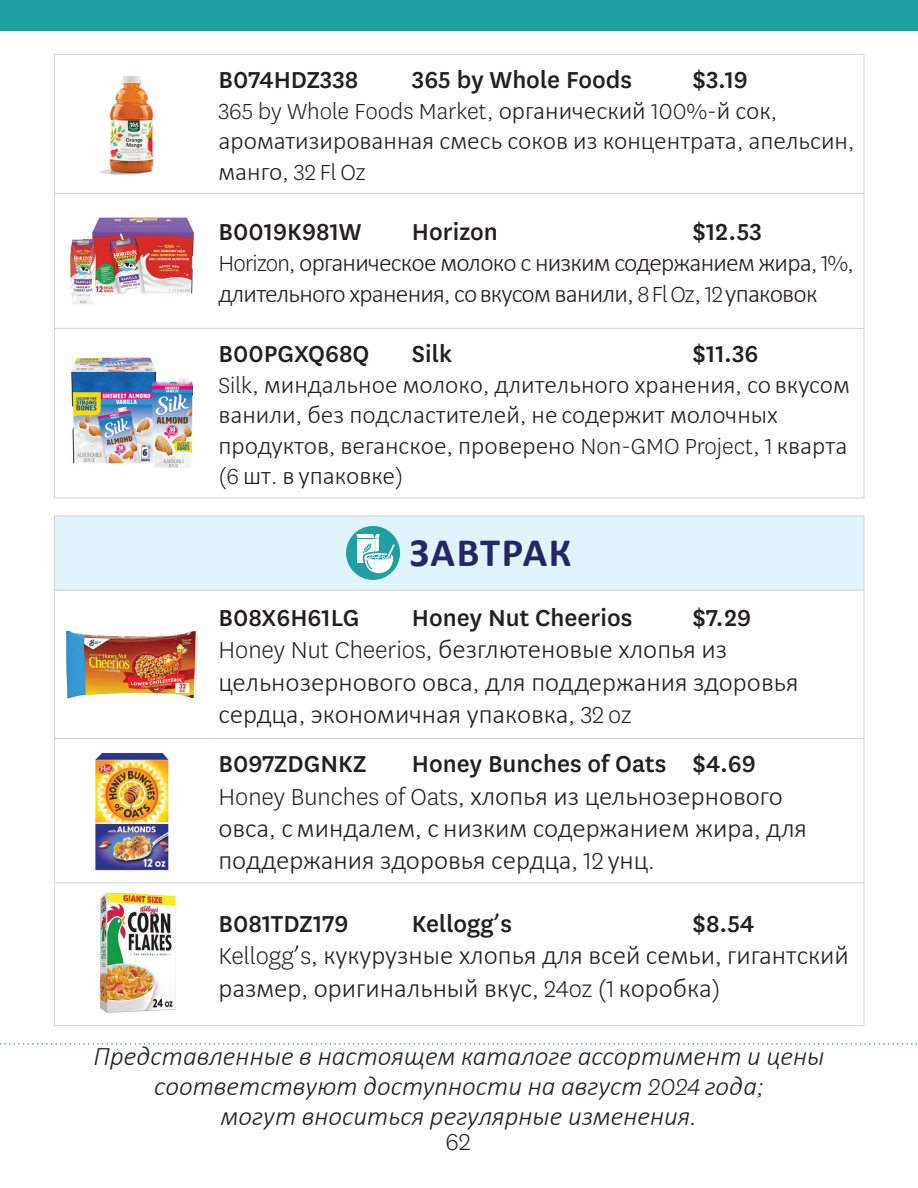
<style>
.page{position:relative;width:918px;height:1188px;background:#fff}
.page>*{position:absolute;margin:0;border:0;box-sizing:border-box;transform-origin:0 0}
.t1{font:700 40.5px "Calibri";letter-spacing:.035em;color:#252568}
.t2{font:300 27px/32.4px "Calibri";color:#231f20}
.t3{font:500 27px "Centene Sans";color:#231f20}
.t4{font:italic 300 27px/30px "Calibri";color:#231f20;text-align:center}
.t5{font:300 27px "Centene Sans";color:#231f20}
.t6{font:300 25.5px/30.6px "Calibri";color:#231f20}
.t7{font:300 25.5px/30.6px "Calibri";letter-spacing:-.03em;color:#231f20}
.s1{font-family:"Centene Sans"}
.s2{font-family:"Calibri";font-weight:400}
</style>
<div class="page">
<div style="left:0;top:0;width:918px;height:31px;background:#1fa0a3"></div>
<svg style="left:0;top:1043px;width:918px;height:2px"></svg>
<div style="left:54px;top:516px;width:810px;height:74px;background:#e1f4fc"></div>
<hr style="left:864px;top:516px;width:1px;height:74px;background:#d1d2d4">
<hr style="left:54px;top:54px;width:158px;height:1px;background:#d1d2d4">
<hr style="left:54px;top:55px;width:1px;height:138px;background:#d1d2d4">
<hr style="left:212px;top:54px;width:652px;height:1px;background:#d1d2d4">
<hr style="left:864px;top:55px;width:1px;height:138px;background:#d1d2d4">
<hr style="left:54px;top:193px;width:158px;height:1px;background:#d1d2d4">
<hr style="left:54px;top:194px;width:1px;height:134px;background:#d1d2d4">
<hr style="left:212px;top:193px;width:652px;height:1px;background:#d1d2d4">
<hr style="left:864px;top:194px;width:1px;height:134px;background:#d1d2d4">
<hr style="left:54px;top:328px;width:158px;height:1px;background:#d1d2d4">
<hr style="left:54px;top:329px;width:1px;height:169px;background:#d1d2d4">
<hr style="left:212px;top:328px;width:652px;height:1px;background:#d1d2d4">
<hr style="left:864px;top:329px;width:1px;height:169px;background:#d1d2d4">
<hr style="left:54px;top:498px;width:158px;height:1px;background:#d1d2d4">
<hr style="left:212px;top:498px;width:652px;height:1px;background:#d1d2d4">
<hr style="left:54px;top:516px;width:158px;height:1px;background:#d1d2d4">
<hr style="left:54px;top:516px;width:1px;height:74px;background:#d1d2d4">
<hr style="left:212px;top:516px;width:652px;height:1px;background:#d1d2d4">
<hr style="left:54px;top:590px;width:158px;height:1px;background:#d1d2d4">
<hr style="left:54px;top:591px;width:1px;height:147px;background:#d1d2d4">
<hr style="left:212px;top:590px;width:652px;height:1px;background:#d1d2d4">
<hr style="left:864px;top:591px;width:1px;height:147px;background:#d1d2d4">
<hr style="left:54px;top:738px;width:158px;height:1px;background:#d1d2d4">
<hr style="left:54px;top:739px;width:1px;height:144px;background:#d1d2d4">
<hr style="left:212px;top:738px;width:652px;height:1px;background:#d1d2d4">
<hr style="left:864px;top:739px;width:1px;height:144px;background:#d1d2d4">
<hr style="left:54px;top:883px;width:158px;height:1px;background:#d1d2d4">
<hr style="left:54px;top:883px;width:1px;height:142px;background:#d1d2d4">
<hr style="left:212px;top:883px;width:652px;height:1px;background:#d1d2d4">
<hr style="left:864px;top:883px;width:1px;height:142px;background:#d1d2d4">
<hr style="left:54px;top:1025px;width:158px;height:1px;background:#d1d2d4">
<hr style="left:212px;top:1025px;width:652px;height:1px;background:#d1d2d4">
<img style="left:99px;top:75px;width:55px;height:100px">
<img style="left:70px;top:217px;width:124px;height:88px">
<img style="left:71px;top:357px;width:122px;height:111px">
<div style="left:346px;top:526px;width:54px;height:54px;background:#1fa0a3;border-radius:50%"></div>
<svg style="left:356px;top:526px;width:41px;height:54px"></svg>
<img style="left:66px;top:630px;width:132px;height:69px">
<img style="left:95px;top:752px;width:74px;height:119px">
<img style="left:100px;top:893px;width:76px;height:120px">
<p class="t3" style="left:218px;top:61px;width:141px">B074HDZ338</p>
<p class="t3" style="left:412px;top:61px;width:222px">365 by Whole Foods</p>
<p class="t3" style="left:692px;top:61px;width:57px">$3.19</p>
<p class="t6" style="left:218px;top:95px;width:637px"><span class="s1">365 by Whole Foods Market,</span> органический <span class="s1">100%-</span>й сок<span class="s1">, </span>ароматизированная смесь соков из концентрата<span class="s1">,</span> апельсин<span class="s1">, </span>манго<span class="s1">, 32 Fl Oz</span></p>
<p class="t3" style="left:218px;top:214px;width:145px">B0019K981W</p>
<p class="t3" style="left:412px;top:214px;width:87px">Horizon</p>
<p class="t3" style="left:692px;top:214px;width:71px">$12.53</p>
<p class="t7" style="left:218px;top:247px;width:637px"><span class="s1">Horizon,</span> органическое молоко с низким содержанием жира<span class="s1">, 1%, </span>длительного хранения<span class="s1">,</span> совкусом ванили<span class="s1">, 8 Fl Oz, 12</span> упаковок</p>
<p class="t3" style="left:218px;top:335px;width:153px">B00PGXQ68Q</p>
<p class="t3" style="left:412px;top:335px;width:42px">Silk</p>
<p class="t3" style="left:693px;top:335px;width:67px">$11.36</p>
<p class="t6" style="left:218px;top:369px;width:633px"><span class="s1">Silk,</span> миндальное молоко<span class="s1">,</span> длительного хранения<span class="s1">,</span> со вкусом ванили<span class="s1">,</span> без подсластителей<span class="s1">,</span> не содержит молочных продуктов<span class="s1">,</span> веганское<span class="s1">,</span> проверено <span class="s1">Non-GMO Project, 1</span> кварта <span class="s1">(6</span> шт<span class="s1">.</span> в упаковке<span class="s1">)</span></p>
<h2 class="t1" style="left:410px;top:524px;width:163px">ЗАВТРАК</h2>
<p class="t3" style="left:218px;top:599px;width:143px">B08X6H61LG</p>
<p class="t3" style="left:412px;top:599px;width:222px">Honey Nut Cheerios</p>
<p class="t3" style="left:693px;top:599px;width:60px">$7.29</p>
<p class="t2" style="left:218px;top:633px;width:582px"><span class="s1">Honey Nut Cheerios,</span> безглютеновые хлопья из цельнозернового овса<span class="s1">,</span> для поддержания здоровья сердца<span class="s1">,</span> экономичная упаковка<span class="s1">, 32 oz</span></p>
<p class="t3" style="left:218px;top:746px;width:149px">B097ZDGNKZ</p>
<p class="t3" style="left:412px;top:746px;width:256px">Honey Bunches of Oats</p>
<p class="t3" style="left:693px;top:746px;width:65px">$4.69</p>
<p class="t2" style="left:218px;top:779px;width:590px"><span class="s1">Honey Bunches of Oats,</span> хлопья из цельнозернового овса<span class="s1">,</span> сминдалем<span class="s1">,</span> с низким содержанием жира<span class="s1">,</span> для поддержания здоровья сердца<span class="s1">, 12</span> унц<span class="s1">.</span></p>
<p class="t3" style="left:218px;top:905px;width:132px">B081TDZ179</p>
<p class="t3" style="left:412px;top:905px;width:102px">Kellogg<span class="s2">’</span>s</p>
<p class="t3" style="left:692px;top:905px;width:64px">$8.54</p>
<p class="t2" style="left:218px;top:939px;width:632px"><span class="s1">Kellogg</span>’<span class="s1">s,</span> кукурузные хлопья для всей семьи<span class="s1">,</span> гигантский размер<span class="s1">,</span> оригинальный вкус<span class="s1">, 24oz (1</span> коробка<span class="s1">)</span></p>
<p class="t4" style="left:93px;top:1041px;width:733px">Представленные в настоящем каталоге ассортимент и цены соответствуют доступности на август <span class="s1">2024</span> года<span class="s1">;<br></span>могут вноситься регулярные изменения<span class="s1">.</span></p>
<p class="t5" style="left:446px;top:1125px;width:27px">62</p>
</div>
